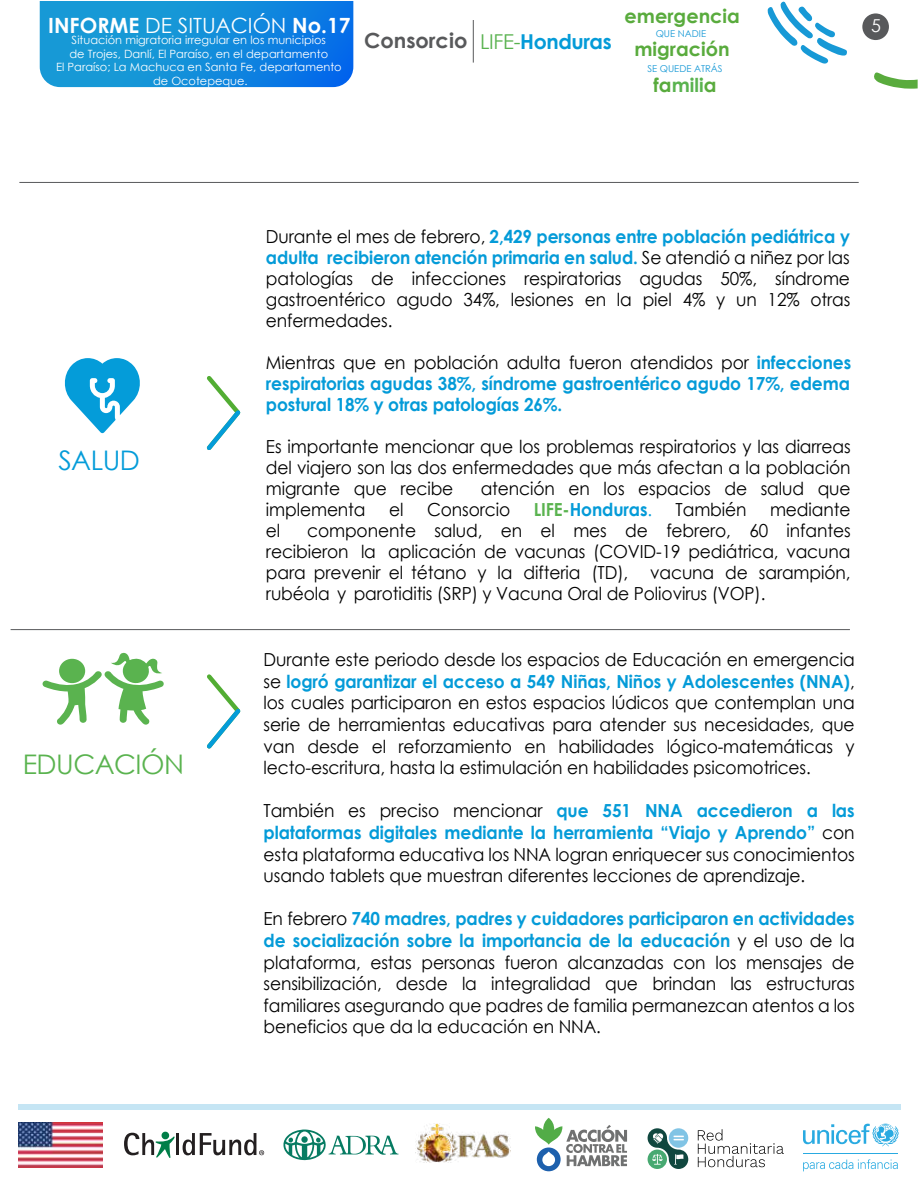
<style>
.page{position:relative;width:918px;height:1188px;background:#fff}
.page>*{position:absolute;margin:0;border:0;box-sizing:border-box;transform-origin:0 0}
.t1{font:27px "Century Gothic";letter-spacing:-.02em;color:#5ab34f}
.t2{font:27px "Century Gothic";letter-spacing:-.02em;color:#049cd9}
.t3{font:700 21px "Century Gothic";color:#fff}
.t4{font:700 20.85px "Century Gothic";color:#58595b}
.t5{font:700 19.35px "Century Gothic";color:#59ab3d}
.t6{font:700 19.35px "Century Gothic";color:#5ab34f}
.t7{font:18px/21.6px "Century Gothic";letter-spacing:-.005em;color:#000;text-align:justify;scale:.95 1}
.t8{font:700 18px/21px "Century Gothic";letter-spacing:-.005em;color:#049bd8;text-align:justify;scale:.95 1}
.t9{font:17.85px "Century Gothic";color:#fff}
.t10{font:11.4px/13.6px "Century Gothic";color:#fff;text-align:center}
.t11{font:9.45px "Century Gothic";color:#1799d6}
.s1{font-weight:400}
.s2{color:#59ab3d}
.s3{font-weight:400;font-size:20.55px;color:#59b24f}
.s4{font-size:20.55px;color:#049bd8}
.s5{font-weight:700;color:#049bd8}
.s6{font-weight:400;color:#000}
.s7{color:#5ab34f}
</style>
<div class="page">
<svg style="left:40px;top:1px;width:313px;height:86px;background:#128bdb"></svg>
<svg style="left:874px;top:72px;width:44px;height:17px"></svg>
<svg style="left:767px;top:1px;width:80px;height:63px"></svg>
<hr style="left:473px;top:20px;width:1px;height:43px;background:#58595b">
<div style="left:862px;top:13px;width:27px;height:27px;background:#58595b;border-radius:50%"></div>
<div style="left:18px;top:1104px;width:882px;height:5px;background:#c5e5f4"></div>
<hr style="left:19px;top:182px;width:840px;height:1px;background:#58595b">
<svg style="left:64px;top:358px;width:76px;height:75px"></svg>
<svg style="left:206px;top:376px;width:35px;height:74px"></svg>
<hr style="left:11px;top:629px;width:839px;height:1px;background:#58595b">
<svg style="left:207px;top:674px;width:34px;height:75px"></svg>
<svg style="left:42px;top:652px;width:122px;height:73px"></svg>
<svg style="left:803px;top:1124px;width:96px;height:22px"></svg>
<hr style="left:803px;top:1153px;width:95px;height:1px;background:#29aae1">
<svg style="left:803px;top:1159px;width:95px;height:12px"></svg>
<img style="left:18px;top:1123px;width:85px;height:44px">
<svg style="left:283px;top:1129px;width:115px;height:31px"></svg>
<hr style="left:176px;top:1133px;width:3px;height:22px;background:#231f20">
<svg style="left:124px;top:1132px;width:51px;height:26px"></svg>
<svg style="left:183px;top:1133px;width:81px;height:22px"></svg>
<img style="left:416px;top:1123px;width:94px;height:40px">
<svg style="left:535px;top:1118px;width:92px;height:53px"></svg>
<svg style="left:698px;top:1129px;width:86px;height:38px"></svg>
<svg style="left:648px;top:1128px;width:40px;height:41px"></svg>
<p class="t3" style="left:48px;top:9px;width:304px">INFORME <span class="s1">DE SITUACIÓN</span> No.17</p>
<p class="t5" style="left:625px;top:1px;width:117px">emergencia</p>
<p class="t11" style="left:656px;top:27px;width:52px">QUE NADIE</p>
<p class="t5" style="left:634px;top:34px;width:97px">migración</p>
<p class="t11" style="left:647px;top:62px;width:77px">SE QUEDE ATRÁS</p>
<p class="t6" style="left:654px;top:70px;width:64px"><span class="s2">fa</span>mili<span class="s2">a</span></p>
<p class="t4" style="left:364px;top:25px;width:249px">Consorcio <span class="s3">LIFE-</span><span class="s4">Honduras</span></p>
<p class="t10" style="left:56px;top:33px;width:287px">Situación migratoria irregular en los municipios<br>de Trojes, Danlí, El Paraíso, en el departamento<br>El Paraíso; La Machuca en Santa Fe, departamento de Ocotepeque.</p>
<p class="t9" style="left:871px;top:13px;width:11px">5</p>
<h1 class="t2" style="left:58px;top:441px;width:83px">SALUD</h1>
<h1 class="t1" style="left:23px;top:746px;width:163px">EDUCACIÓN</h1>
<p class="t7" style="left:266px;top:226px;width:617px;line-height:21px">Durante el mes de febrero, <span class="s5">2,429 personas entre población pediátrica y adulta recibieron atención primaria en salud.</span> Se atendió a niñez por las patologías de infecciones respiratorias agudas 50%, síndrome gastroentérico agudo 34%, lesiones en la piel 4% y un 12% otras enfermedades.</p>
<p class="t8" style="left:266px;top:351px;width:618px"><span class="s6">Mientras que en población adulta fueron atendidos por</span> infecciones respiratorias agudas 38%, síndrome gastroentérico agudo 17%, edema postural 18% y otras patologías 26%.</p>
<p class="t7" style="left:266px;top:436px;width:617px;line-height:21px">Es importante mencionar que los problemas respiratorios y las diarreas del viajero son las dos enfermedades que más afectan a la población migrante que recibe</p>
<p class="t7" style="left:481px;top:477px;width:391px">atención en los espacios de salud que</p>
<p class="t7" style="left:266px;top:498px;width:106px">implementa</p>
<p class="t7" style="left:389px;top:498px;width:17px">el</p>
<p class="t7" style="left:427px;top:498px;width:89px">Consorcio</p>
<p class="t8" style="left:534px;top:498px;width:126px"><span class="s7">LIFE-</span>Honduras<span class="s1">.</span></p>
<p class="t7" style="left:676px;top:498px;width:76px">También</p>
<p class="t7" style="left:770px;top:498px;width:86px">mediante</p>
<p class="t7" style="left:266px;top:519px;width:17px">el</p>
<p class="t7" style="left:266px;top:520px;width:617px;line-height:21px;text-indent:41px">componente salud, en el mes de febrero, 60 infantes recibieron la aplicación de vacunas (COVID-19 pediátrica, vacuna para prevenir el tétano y la difteria (TD), vacuna de sarampión, rubéola y parotiditis (SRP) y Vacuna Oral de Poliovirus (VOP).</p>
<p class="t7" style="left:264px;top:649px;width:624px">Durante este periodo desde los espacios de Educación en emergencia se <span class="s5">logró garantizar el acceso a 549 Niñas, Niños y Adolescentes (NNA)</span>, los cuales participaron en estos espacios lúdicos que contemplan una serie de herramientas educativas para atender sus necesidades, que van desde el reforzamiento en habilidades lógico-matemáticas y lecto-escritura, hasta la estimulación en habilidades psicomotrices.</p>
<p class="t7" style="left:264px;top:800px;width:624px">También es preciso mencionar <span class="s5">que 551 NNA accedieron a las plataformas digitales mediante la herramienta “Viajo y Aprendo”</span> con esta plataforma educativa los NNA logran enriquecer sus conocimientos usando tablets que muestran diferentes lecciones de aprendizaje.</p>
<p class="t7" style="left:264px;top:908px;width:624px">En febrero <span class="s5">740 madres, padres y cuidadores participaron en actividades de socialización sobre la importancia de la educación</span> y el uso de la plataforma, estas personas fueron alcanzadas con los mensajes de sensibilización, desde la integralidad que brindan las estructuras familiares asegurando que padres de familia permanezcan atentos a los beneficios que da la educación en NNA.</p>
</div>
